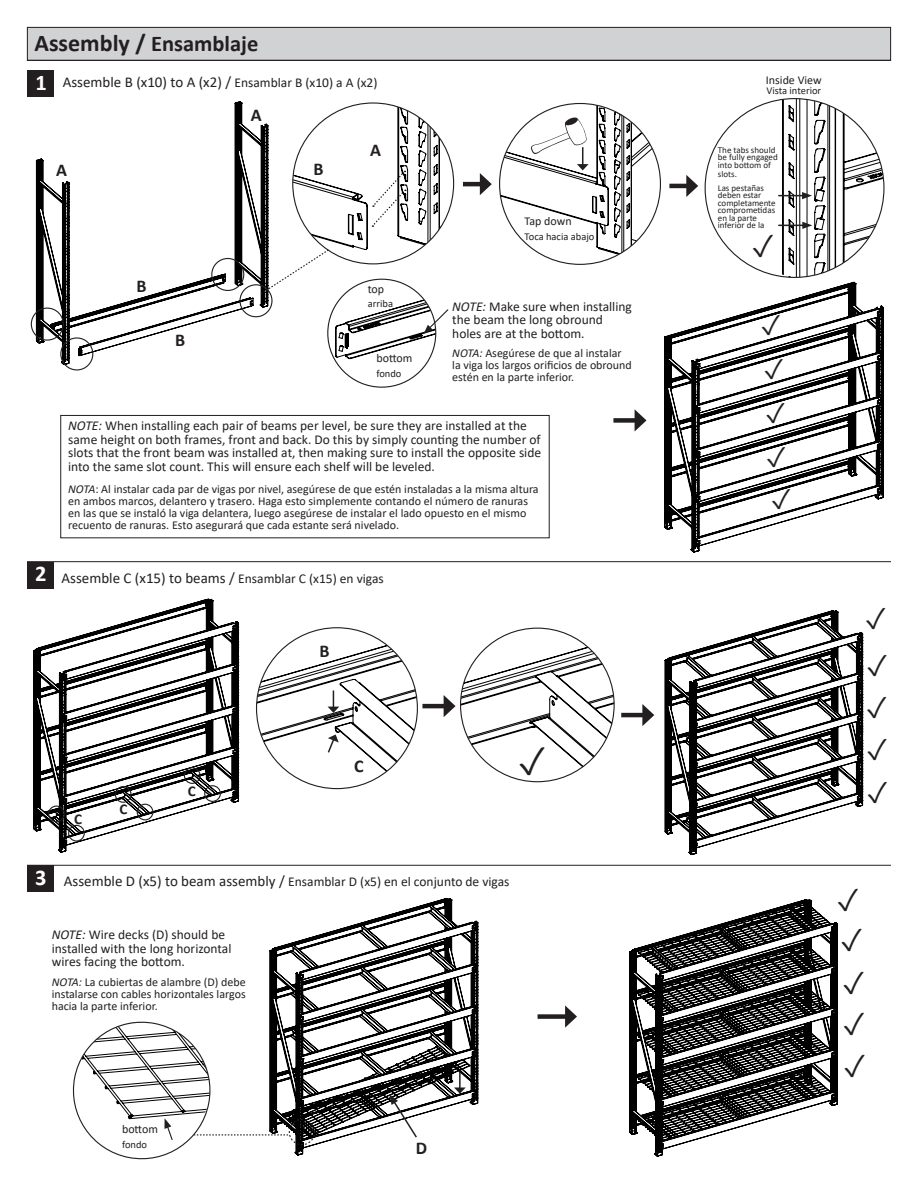
<style>
.page{position:relative;width:918px;height:1188px;background:#fff}
.page>*{position:absolute;margin:0;border:0;box-sizing:border-box;transform-origin:0 0}
.Subhead{font:700 22.5px "Calibri";color:#231f20}
.t1{font:700 22.5px "Calibri";color:#fff}
.t2{font:700 18px "Calibri";color:#231f20}
.copy{font:15px "Calibri";color:#231f20}
.t3{font:700 15px "Calibri";color:#231f20}
.copy-2{font:13.5px/13.5px "Calibri";color:#231f20}
.copy-3{font:12px/12px "Calibri";color:#231f20}
.copy-4{font:10.5px "Calibri";color:#231f20}
.copy-5{font:9px/7.5px "Calibri";color:#231f20}
.s1{font-size:24px}
.s2{font-size:13.5px}
.s3{font-style:italic}
.s4{font-size:15px}
</style>
<div class="page">
<div style="left:27px;top:27px;width:864px;height:33px;background:#d1d2d4"></div>
<div style="left:27px;top:27px;width:864px;height:34px;border:1px solid #231f20"></div>
<hr style="left:27px;top:60px;width:864px;height:1px;background:#231f20">
<hr style="left:27px;top:865px;width:864px;height:1px;background:#231f20">
<hr style="left:27px;top:561px;width:864px;height:1px;background:#231f20">
<div style="left:27px;top:70px;width:27px;height:27px;background:#231f20"></div>
<div style="left:27px;top:562px;width:27px;height:26px;background:#231f20"></div>
<div style="left:27px;top:865px;width:27px;height:27px;background:#231f20"></div>
<svg style="left:36px;top:101px;width:223px;height:264px"></svg>
<svg style="left:664px;top:282px;width:220px;height:270px"></svg>
<div style="left:60px;top:337px;width:33px;height:33px;border:1px solid #231f20;border-radius:50%"></div>
<div style="left:211px;top:258px;width:33px;height:33px;border:1px solid #231f20;border-radius:50%"></div>
<div style="left:239px;top:284px;width:34px;height:33px;border:1px solid #231f20;border-radius:50%"></div>
<div style="left:31px;top:308px;width:33px;height:33px;border:1px solid #231f20;border-radius:50%"></div>
<div style="left:613px;top:418px;width:26px;height:5px;background:#231f20"></div>
<svg style="left:635px;top:410px;width:12px;height:21px"></svg>
<svg style="left:33px;top:599px;width:206px;height:254px"></svg>
<svg style="left:665px;top:610px;width:198px;height:245px"></svg>
<div style="left:115px;top:786px;width:17px;height:17px;border:1px solid #231f20;border-radius:50%"></div>
<div style="left:137px;top:804px;width:16px;height:16px;border:1px solid #231f20;border-radius:50%"></div>
<hr style="left:621px;top:713px;width:26px;height:4px;background:#231f20">
<svg style="left:642px;top:704px;width:12px;height:22px"></svg>
<div style="left:204px;top:785px;width:17px;height:17px;border:1px solid #231f20;border-radius:50%"></div>
<div style="left:184px;top:767px;width:17px;height:17px;border:1px solid #231f20;border-radius:50%"></div>
<div style="left:48px;top:806px;width:17px;height:16px;border:1px solid #231f20;border-radius:50%"></div>
<div style="left:68px;top:825px;width:17px;height:17px;border:1px solid #231f20;border-radius:50%"></div>
<svg style="left:270px;top:898px;width:208px;height:247px"></svg>
<svg style="left:629px;top:899px;width:209px;height:257px"></svg>
<svg style="left:389px;top:1094px;width:29px;height:45px"></svg>
<div style="left:538px;top:1014px;width:31px;height:5px;background:#231f20"></div>
<svg style="left:565px;top:1005px;width:12px;height:23px"></svg>
<hr style="left:463px;top:182px;width:21px;height:4px;background:#231f20">
<svg style="left:480px;top:173px;width:12px;height:22px"></svg>
<svg style="left:257px;top:635px;width:160px;height:137px"></svg>
<hr style="left:422px;top:704px;width:26px;height:4px;background:#231f20">
<svg style="left:454px;top:1071px;width:12px;height:23px"></svg>
<div style="left:60px;top:415px;width:490px;height:123px;border:1px solid #231f20"></div>
<svg style="left:72px;top:1015px;width:244px;height:145px"></svg>
<svg style="left:259px;top:107px;width:195px;height:252px"></svg>
<svg style="left:500px;top:103px;width:160px;height:152px"></svg>
<hr style="left:669px;top:184px;width:21px;height:4px;background:#231f20">
<svg style="left:686px;top:175px;width:12px;height:22px"></svg>
<svg style="left:772px;top:489px;width:18px;height:20px"></svg>
<svg style="left:767px;top:447px;width:18px;height:20px"></svg>
<svg style="left:767px;top:403px;width:17px;height:20px"></svg>
<svg style="left:765px;top:359px;width:18px;height:20px"></svg>
<svg style="left:444px;top:629px;width:170px;height:146px"></svg>
<svg style="left:762px;top:315px;width:18px;height:20px"></svg>
<svg style="left:753px;top:99px;width:131px;height:178px"></svg>
<p class="Subhead" style="left:34px;top:28px;width:225px"><span class="s1">Assembly /</span> Ensamblaje</p>
<p class="copy" style="left:63px;top:72px;width:316px">Assemble B (x10) to A (x2) / <span class="s2">Ensamblar B (x10) a A (x2)</span></p>
<p class="t1" style="left:35px;top:67px;width:13px">1</p>
<p class="t2" style="left:56px;top:157px;width:12px">A</p>
<p class="t2" style="left:136px;top:273px;width:12px">B</p>
<p class="t2" style="left:175px;top:327px;width:12px">B</p>
<p class="t2" style="left:251px;top:102px;width:12px">A</p>
<p class="t2" style="left:313px;top:156px;width:12px">B</p>
<p class="t2" style="left:370px;top:137px;width:12px">A</p>
<p class="copy-3" style="left:368px;top:283px;width:18px">top</p>
<p class="copy-4" style="left:368px;top:297px;width:27px">arriba</p>
<p class="copy-3" style="left:376px;top:352px;width:38px">bottom</p>
<p class="copy-4" style="left:376px;top:366px;width:27px">fondo</p>
<p class="copy-3" style="left:525px;top:215px;width:49px">Tap down</p>
<p class="copy-4" style="left:525px;top:229px;width:71px">Toca hacia abajo</p>
<p class="copy-2" style="left:452px;top:299px;width:181px"><span class="s3">NOTE:</span> Make sure when installing the beam the long obround holes are at the bottom.</p>
<p class="copy-3" style="left:452px;top:347px;width:181px"><span class="s3">NOTA:</span> Asegúrese de que al instalar la viga los largos orificios de obround estén en la parte inferior.</p>
<p class="t1" style="left:35px;top:558px;width:13px">2</p>
<p class="copy-2" style="left:68px;top:419px;width:475px"><span class="s3">NOTE:</span> When installing each pair of beams per level, be sure they are installed at the same height on both frames, front and back. Do this by simply counting the number of slots that the front beam was installed at, then making sure to install the opposite side into the same slot count. This will ensure each shelf will be leveled.</p>
<p class="copy-3" style="left:68px;top:483px;width:472px"><span class="s3">NOTA</span>: Al instalar cada par de vigas por nivel, asegúrese de que estén instaladas a la misma altura en ambos marcos, delantero y trasero. Haga esto simplemente contando el número de ranuras en las que se instaló la viga delantera, luego asegúrese de instalar el lado opuesto en el mismo recuento de ranuras. Esto asegurará que cada estante será nivelado.</p>
<p class="copy" style="left:62px;top:568px;width:324px">Assemble C (x15) to beams / <span class="s2">Ensamblar C (x15) en vigas</span></p>
<p class="t2" style="left:320px;top:638px;width:12px">B</p>
<p class="t1" style="left:35px;top:861px;width:13px">3</p>
<p class="t3" style="left:74px;top:808px;width:9px">C</p>
<p class="t3" style="left:119px;top:799px;width:9px">C</p>
<p class="t3" style="left:188px;top:780px;width:9px">C</p>
<p class="t2" style="left:354px;top:754px;width:11px">C</p>
<p class="copy-2" style="left:64px;top:874px;width:447px"><span class="s4">Assemble D (x5) to beam assembly /</span> Ensamblar D (x5) en el conjunto de vigas</p>
<p class="copy-2" style="left:52px;top:928px;width:181px"><span class="s3">NOTE:</span> Wire decks (D) should be installed with the long horizontal wires facing the bottom.</p>
<p class="copy-3" style="left:52px;top:975px;width:195px;text-align:justify"><span class="s3">NOTA:</span> La cubiertas de alambre (D) debe instalarse con cables horizontales largos hacia la parte inferior.</p>
<p class="copy-3" style="left:122px;top:1123px;width:38px">bottom</p>
<p class="copy-4" style="left:122px;top:1137px;width:27px">fondo</p>
<p class="t2" style="left:416px;top:1135px;width:13px">D</p>
<p class="copy-3" style="left:766px;top:73px;width:57px">Inside View</p>
<p class="copy-4" style="left:766px;top:83px;width:56px">Vista interior</p>
<p class="copy-5" style="left:718px;top:146px;width:61px">The tabs should be fully engaged into bottom of</p>
<p class="copy-5" style="left:718px;top:170px;width:21px">slots.</p>
<p class="copy-5" style="left:718px;top:184px;width:59px">Las pestañas deben estar completamente comprometidas en la parte inferior de la</p>
</div>
